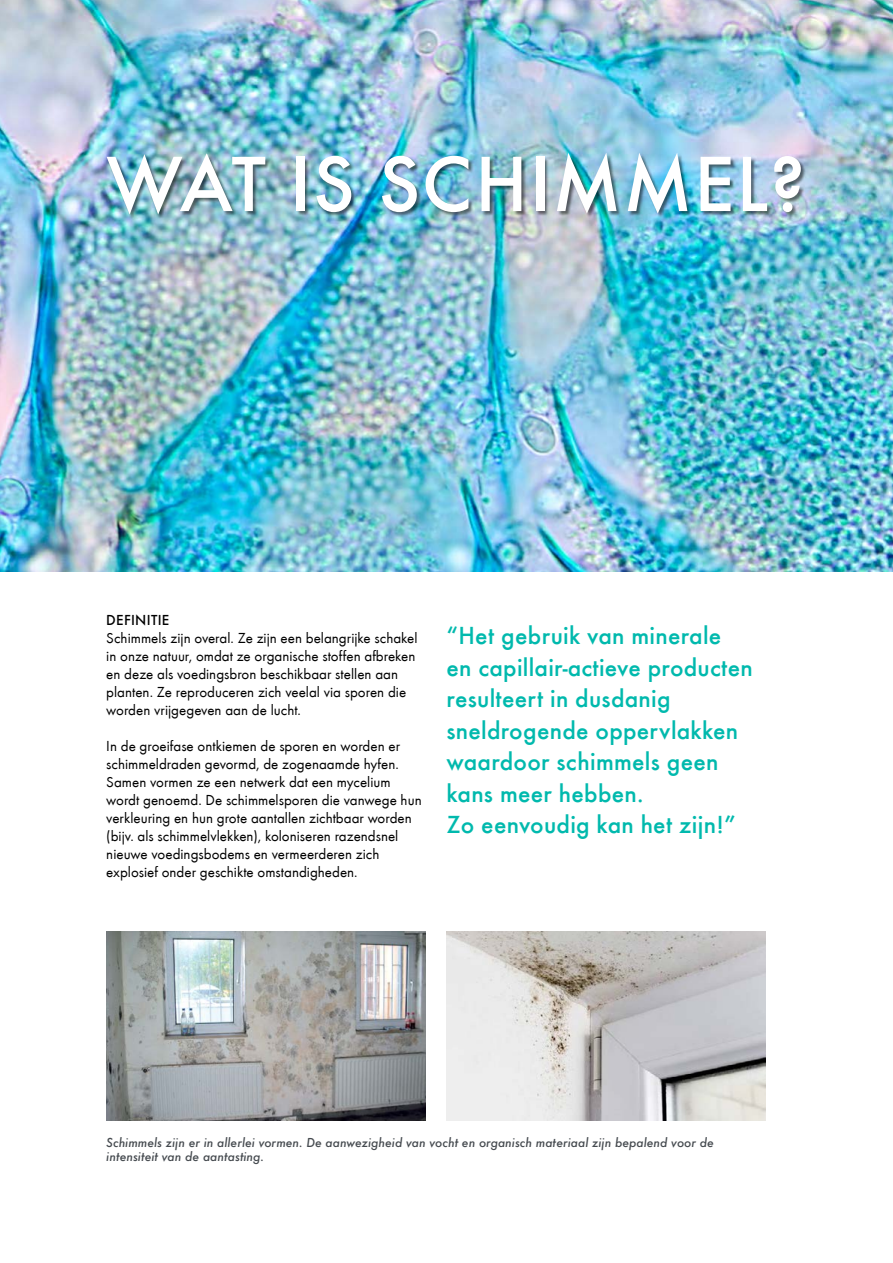
<style>
.page{position:relative;width:893px;height:1263px;background:#fff}
.page>*{position:absolute;margin:0;border:0;box-sizing:border-box;transform-origin:0 0}
.t1{font:500 81.45px "Futura T";letter-spacing:.02em;color:#fff}
.t2{font:500 25.5px/31.5px "Futura T";letter-spacing:.01em;color:#00b9ad}
.t3{font:15px/18px "Futura T";color:#000}
.t4{font:500 15px "Futura T";letter-spacing:.02em;color:#000}
.t5{font:italic 500 12px/14.4px "Futura";color:#454a4f}
</style>
<div class="page">
<img style="left:106px;top:931px;width:319px;height:189px">
<img style="left:446px;top:931px;width:319px;height:189px">
<img style="left:0;top:0;width:893px;height:571px">
<div style="left:106px;top:153px;width:700px;height:67px;background:#000;opacity:.54"></div>
<p class="t1" style="left:106px;top:136px;width:700px">WAT IS SCHIMMEL?</p>
<p class="t4" style="left:106px;top:611px;width:65px">DEFINITIE</p>
<p class="t3" style="left:106px;top:629px;width:313px">Schimmels zijn overal. Ze zijn een belangrijke schakel in onze natuur, omdat ze organische stoffen afbreken en deze als voedingsbron beschikbaar stellen aan planten. Ze reproduceren zich veelal via sporen die worden vrijgegeven aan de lucht.</p>
<p class="t3" style="left:106px;top:737px;width:317px">In de groeifase ontkiemen de sporen en worden er schimmeldraden gevormd, de zogenaamde hyfen.<br>Samen vormen ze een netwerk dat een mycelium wordt genoemd. De schimmelsporen die vanwege hun verkleuring en hun grote aantallen zichtbaar worden (bijv. als schimmelvlekken), koloniseren razendsnel nieuwe voedingsbodems en vermeerderen zich explosief onder geschikte omstandigheden.</p>
<p class="t2" style="left:446px;top:620px;width:308px">“Het gebruik van minerale<br>en capillair-actieve producten resulteert in dusdanig sneldrogende oppervlakken waardoor schimmels geen kans meer hebben.<br>Zo eenvoudig kan het zijn!”</p>
<p class="t5" style="left:106px;top:1135px;width:609px">Schimmels zijn er in allerlei vormen. De aanwezigheid van vocht en organisch materiaal zijn bepalend voor de intensiteit van de aantasting.</p>
</div>
